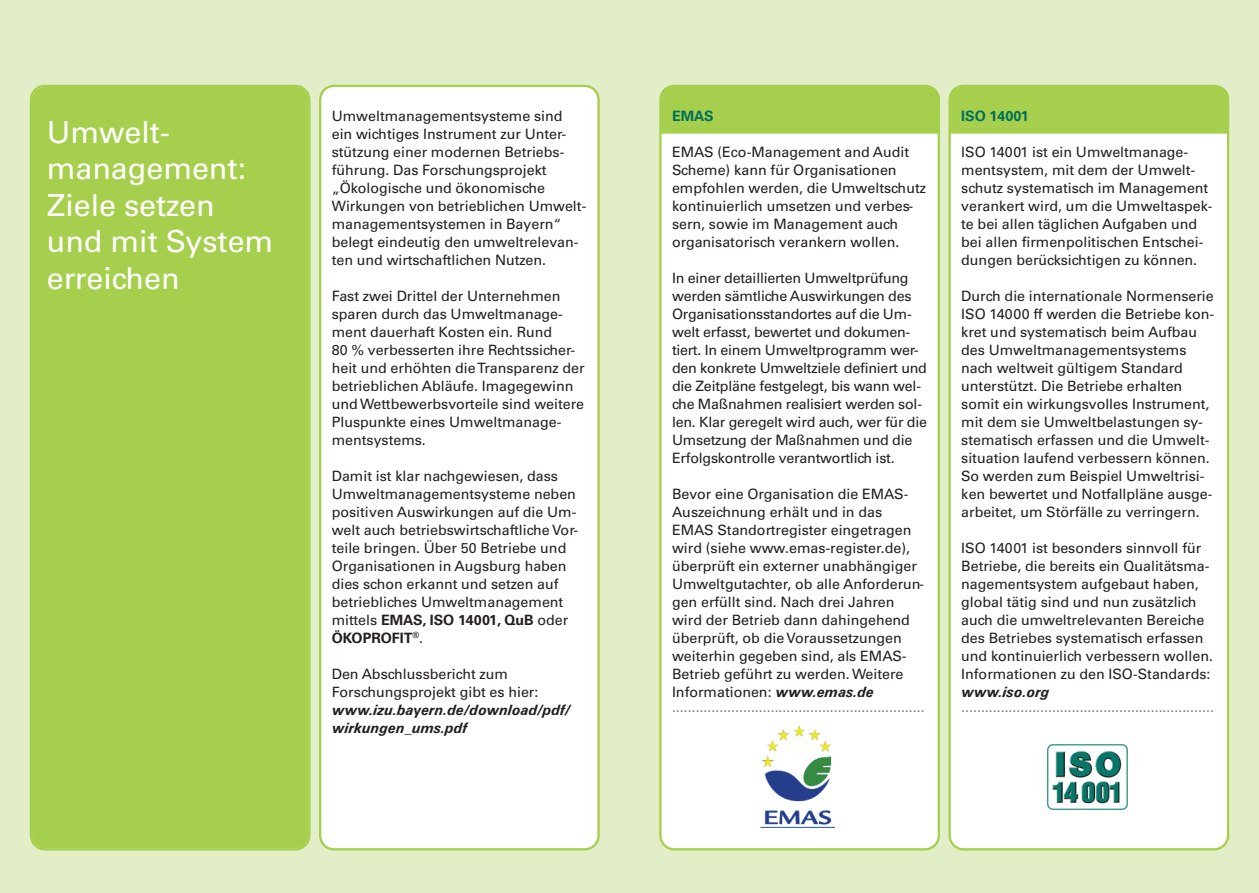
<style>
.page{position:relative;width:1259px;height:893px;background:#e1eec7}
.page>*{position:absolute;margin:0;border:0;box-sizing:border-box;transform-origin:0 0}
.t1{font:30.45px/36.5px "Univers LT";color:#fff}
.t2{font:14.25px/18px "Univers LT";color:#231f20}
.t3{font:14.25px "Univers LT";color:#808285}
.t4{font:italic 700 14.25px/18px "Univers LT";color:#231f20}
.t5{font:700 14.25px "Univers LT";color:#006f5a}
.s1{font-weight:700}
.s2{font-weight:700;font-style:italic}
</style>
<div class="page">
<div style="left:319px;top:85px;width:281px;height:765px;background:#fff"></div>
<div style="left:30px;top:85px;width:280px;height:765px;background:#a5cf4c"></div>
<div style="left:659px;top:85px;width:281px;height:765px;background:#fff"></div>
<div style="left:660px;top:86px;width:279px;height:48px;background:#a5cf4c"></div>
<div style="left:758px;top:723px;width:79px;height:109px;background:#fff"></div>
<img style="left:760px;top:726px;width:74px;height:102px">
<div style="left:948px;top:85px;width:281px;height:765px;background:#fff"></div>
<div style="left:949px;top:86px;width:279px;height:48px;background:#a5cf4c"></div>
<div style="left:1046px;top:741px;width:82px;height:73px;background:linear-gradient(to right,#fff,#fff)"></div>
<img style="left:1047px;top:745px;width:80px;height:65px">
<h1 class="t1" style="left:47px;top:117px;width:228px">Umwelt&shy;management:<br>Ziele setzen und mit System erreichen</h1>
<p class="t2" style="left:332px;top:108px;width:256px">Umweltmanagementsysteme sind ein wichtiges Instrument zur Unter&shy;stützung einer modernen Betriebs&shy;führung. Das Forschungsprojekt „Ökologische und ökonomische Wirkungen von betrieblichen Umwelt&shy;managementsystemen in Bayern“ belegt eindeutig den umweltrelevan&shy;ten und wirtschaftlichen Nutzen.</p>
<p class="t2" style="left:332px;top:288px;width:254px">Fast zwei Drittel der Unternehmen sparen durch das Umweltmanage&shy;ment dauerhaft Kosten ein. Rund<br>80 % verbesserten ihre Rechtssicher&shy;heit und erhöhten die Transparenz der betrieblichen Abläufe. Imagegewinn und Wettbewerbsvorteile sind weitere Pluspunkte eines Umweltmanage&shy;mentsystems.</p>
<p class="t2" style="left:332px;top:468px;width:248px">Damit ist klar nachgewiesen, dass<br>Umweltmanagementsysteme neben positiven Auswirkungen auf die Um&shy;welt auch betriebswirtschaftliche Vor&shy;teile bringen. Über 50 Betriebe und<br>Organisationen in Augsburg haben dies schon erkannt und setzen auf betriebliches Umweltmanagement mittels <span class="s1">EMAS, ISO 14001, QuB</span> oder<br><span class="s1">ÖKOPROFIT</span><sup>®</sup>.</p>
<p class="t2" style="left:332px;top:666px;width:208px">Den Abschlussbericht zum<br>Forschungsprojekt gibt es hier:</p>
<p class="t4" style="left:332px;top:702px;width:240px">www.izu.bayern.de/download/pdf/ wirkungen_ums.pdf</p>
<p class="t5" style="left:672px;top:110px;width:43px">EMAS</p>
<p class="t2" style="left:672px;top:144px;width:255px">EMAS (Eco-Management and Audit Scheme) kann für Organisationen empfohlen werden, die Umweltschutz kontinuierlich umsetzen und verbes&shy;sern, sowie im Management auch organisatorisch verankern wollen.</p>
<p class="t2" style="left:672px;top:270px;width:256px">In einer detaillierten Umweltprüfung werden sämtliche Auswirkungen des Organisationsstandortes auf die Um&shy;welt erfasst, bewertet und dokumen&shy;tiert. In einem Umweltprogramm wer&shy;den konkrete Umweltziele definiert und die Zeitpläne festgelegt, bis wann wel&shy;che Maßnahmen realisiert werden sol&shy;len. Klar geregelt wird auch, wer für die Umsetzung der Maßnahmen und die Erfolgskontrolle verantwortlich ist.</p>
<p class="t2" style="left:672px;top:486px;width:253px">Bevor eine Organisation die EMAS-Auszeichnung erhält und in das EMAS Standortregister eingetragen wird (siehe www.emas-register.de), überprüft ein externer unabhängiger Umweltgutachter, ob alle Anforderun&shy;gen erfüllt sind. Nach drei Jahren wird der Betrieb dann dahingehend überprüft, ob die Voraussetzungen weiterhin gegeben sind, als EMAS-Betrieb geführt zu werden. Weitere Informationen: <span class="s2">www.emas.de</span></p>
<p class="t3" style="left:672px;top:701px;width:254px">................................................................</p>
<p class="t5" style="left:961px;top:110px;width:69px">ISO 14001</p>
<p class="t2" style="left:961px;top:144px;width:253px">ISO 14001 ist ein Umweltmanage&shy;mentsystem, mit dem der Umwelt&shy;schutz systematisch im Management verankert wird, um die Umweltaspek&shy;te bei allen täglichen Aufgaben und bei allen firmenpolitischen Entschei&shy;dungen berücksichtigen zu können.</p>
<p class="t2" style="left:961px;top:288px;width:254px">Durch die internationale Normenserie ISO 14000 ff werden die Betriebe kon&shy;kret und systematisch beim Aufbau des Umweltmanagementsystems nach weltweit gültigem Standard unterstützt. Die Betriebe erhalten somit ein wirkungsvolles Instrument, mit dem sie Umweltbelastungen sy&shy;stematisch erfassen und die Umwelt&shy;situation laufend verbessern können.<br>So werden zum Beispiel Umweltrisi&shy;ken bewertet und Notfallpläne ausge&shy;arbeitet, um Störfälle zu verringern.</p>
<p class="t2" style="left:961px;top:540px;width:253px">ISO 14001 ist besonders sinnvoll für Betriebe, die bereits ein Qualitätsma&shy;nagementsystem aufgebaut haben, global tätig sind und nun zusätzlich auch die umweltrelevanten Bereiche des Betriebes systematisch erfassen und kontinuierlich verbessern wollen.<br>Informationen zu den ISO-Standards:</p>
<p class="t4" style="left:961px;top:684px;width:89px">www.iso.org</p>
<p class="t3" style="left:961px;top:701px;width:254px">................................................................</p>
</div>
